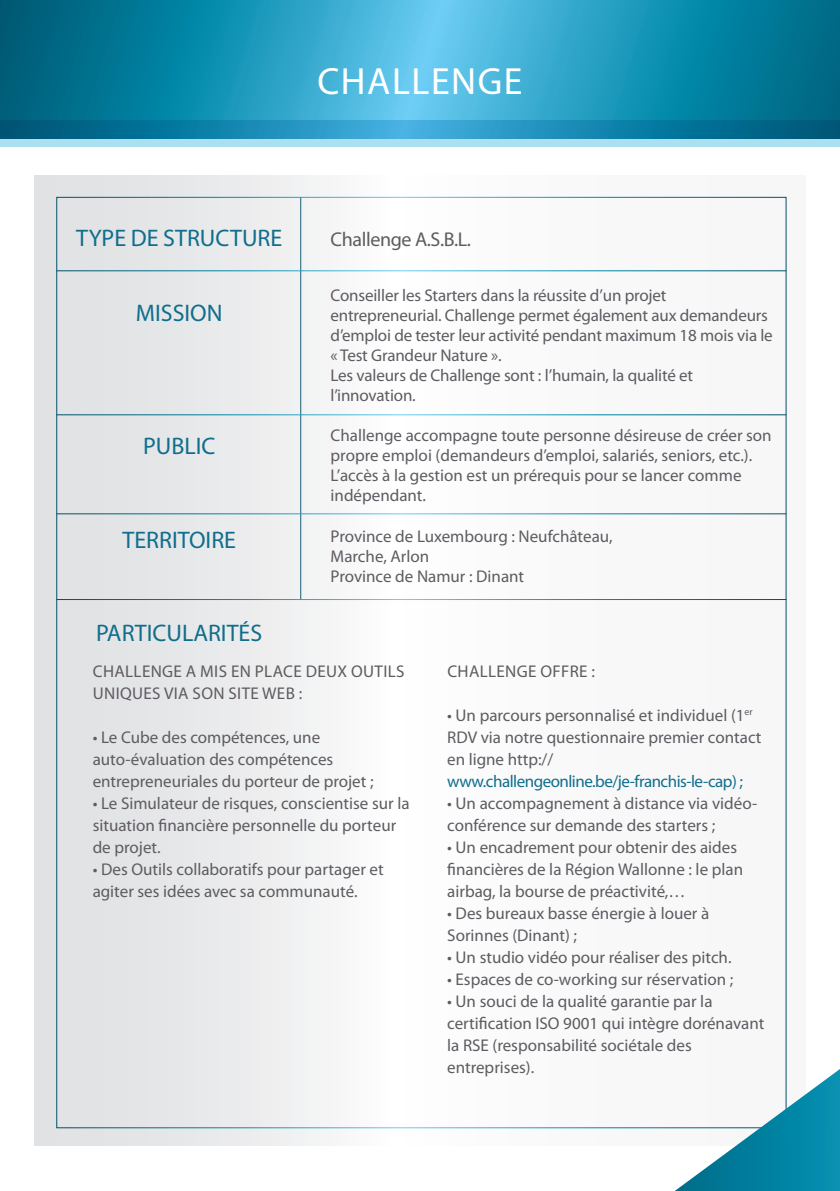
<style>
.page{position:relative;width:840px;height:1191px;background:#fff}
.page>*{position:absolute;margin:0;border:0;box-sizing:border-box;transform-origin:0 0}
.t1{font:38px "Myriad Pro";color:#fff}
.t2{font:24px "Myriad Pro";color:#106e8c}
.t3{font:20px "Myriad Pro";letter-spacing:-.02em;color:#5e5b61}
.t4{font:17px/22px "Myriad Pro";color:#5e5b61}
.t5{font:17px "Myriad Pro";letter-spacing:-.03em;color:#106e8c}
</style>
<div class="page">
<div style="left:34px;top:176px;width:771px;height:969px;background:linear-gradient(to right,#e5e6e8,#fff)"></div>
<svg style="left:0;top:0;width:839px;height:120px;background:#2094b5"></svg>
<svg style="left:0;top:120px;width:839px;height:26px;background:#3d9abc"></svg>
<hr style="left:300px;top:197px;width:1px;height:403px;background:#fff">
<hr style="left:56px;top:270px;width:729px;height:1px;background:#fff">
<hr style="left:56px;top:414px;width:729px;height:1px;background:#fff">
<hr style="left:56px;top:513px;width:729px;height:1px;background:#fff">
<hr style="left:56px;top:599px;width:729px;height:1px;background:#fff">
<svg style="left:634px;top:1043px;width:205px;height:148px"></svg>
<h1 class="t1" style="left:317px;top:58px;width:73px">challenge</h1>
<h2 class="t2" style="left:76px;top:223px;width:102px">Type de structure</h2>
<h2 class="t2" style="left:136px;top:298px;width:31px">Mission</h2>
<h2 class="t2" style="left:143px;top:431px;width:74px">PUBLIC</h2>
<h2 class="t2" style="left:122px;top:525px;width:24px">Territoire</h2>
<h2 class="t2" style="left:96px;top:618px;width:13px">particularit</h2>
<h2 class="t2" style="left:238px;top:618px;width:23px">és</h2>
<p class="t3" style="left:330px;top:227px;width:142px">Challenge A.S.B.L.</p>
<p class="t4" style="left:330px;top:285px;width:443px;line-height:20px">Conseiller les Starters dans la réussite d’un projet entrepreneurial. Challenge permet également aux demandeurs d’emploi de tester leur activité pendant maximum 18 mois via le « Test Grandeur Nature ».<br>Les valeurs de Challenge sont : l’humain, la qualité et l’innovation.</p>
<p class="t4" style="left:330px;top:425px;width:442px;line-height:20px">Challenge accompagne toute personne désireuse de créer son propre emploi (demandeurs d’emploi, salariés, seniors, etc.).<br>L’accès à la gestion est un prérequis pour se lancer comme indépendant.</p>
<p class="t4" style="left:330px;top:526px;width:283px;line-height:20px">Province de Luxembourg : Neufchâteau,<br>Marche, Arlon<br>Province de Namur : Dinant</p>
<p class="t4" style="left:93px;top:660px;width:33px">Challenge</p>
<p class="t4" style="left:186px;top:660px;width:24px">a mis</p>
<p class="t4" style="left:231px;top:660px;width:34px">en place</p>
<p class="t4" style="left:305px;top:660px;width:11px">deux</p>
<p class="t4" style="left:351px;top:660px;width:10px">outils</p>
<p class="t4" style="left:93px;top:682px;width:50px">uniques</p>
<p class="t4" style="left:164px;top:682px;width:40px">via son</p>
<p class="t4" style="left:228px;top:682px;width:9px">site</p>
<p class="t4" style="left:262px;top:682px;width:12px">web</p>
<p class="t4" style="left:298px;top:682px;width:5px">:</p>
<p class="t4" style="left:93px;top:726px;width:282px">• Le Cube des compétences, une auto-évaluation des compétences entrepreneuriales du porteur de projet ;</p>
<p class="t4" style="left:93px;top:791px;width:318px">• Le Simulateur de risques, conscientise sur la situation financière personnelle du porteur de projet.</p>
<p class="t4" style="left:93px;top:857px;width:292px">• Des Outils collaboratifs pour partager et agiter ses idées avec sa communauté.</p>
<p class="t4" style="left:447px;top:659px;width:33px">Challenge</p>
<p class="t4" style="left:540px;top:659px;width:11px">offre</p>
<p class="t4" style="left:591px;top:659px;width:5px">:</p>
<p class="t4" style="left:447px;top:703px;width:316px">• Un parcours personnalisé et individuel (1<sup>er<br></sup>RDV via notre questionnaire premier contact en ligne http://</p>
<p class="t5" style="left:447px;top:770px;width:297px">www.challengeonline.be/je-franchis-le-cap) ;</p>
<p class="t4" style="left:447px;top:792px;width:311px">• Un accompagnement à distance via vidéo&shy;conférence sur demande des starters ;</p>
<p class="t4" style="left:447px;top:836px;width:297px">• Un encadrement pour obtenir des aides financières de la Région Wallonne : le plan airbag, la bourse de préactivité,…</p>
<p class="t4" style="left:447px;top:902px;width:263px">• Des bureaux basse énergie à louer à<br>Sorinnes (Dinant) ;</p>
<p class="t4" style="left:447px;top:946px;width:286px">• Un studio vidéo pour réaliser des pitch.</p>
<p class="t4" style="left:447px;top:968px;width:287px">• Espaces de co-working sur réservation ;</p>
<p class="t4" style="left:447px;top:990px;width:318px">• Un souci de la qualité garantie par la certification ISO 9001 qui intègre dorénavant la RSE (responsabilité sociétale des entreprises).</p>
</div>
